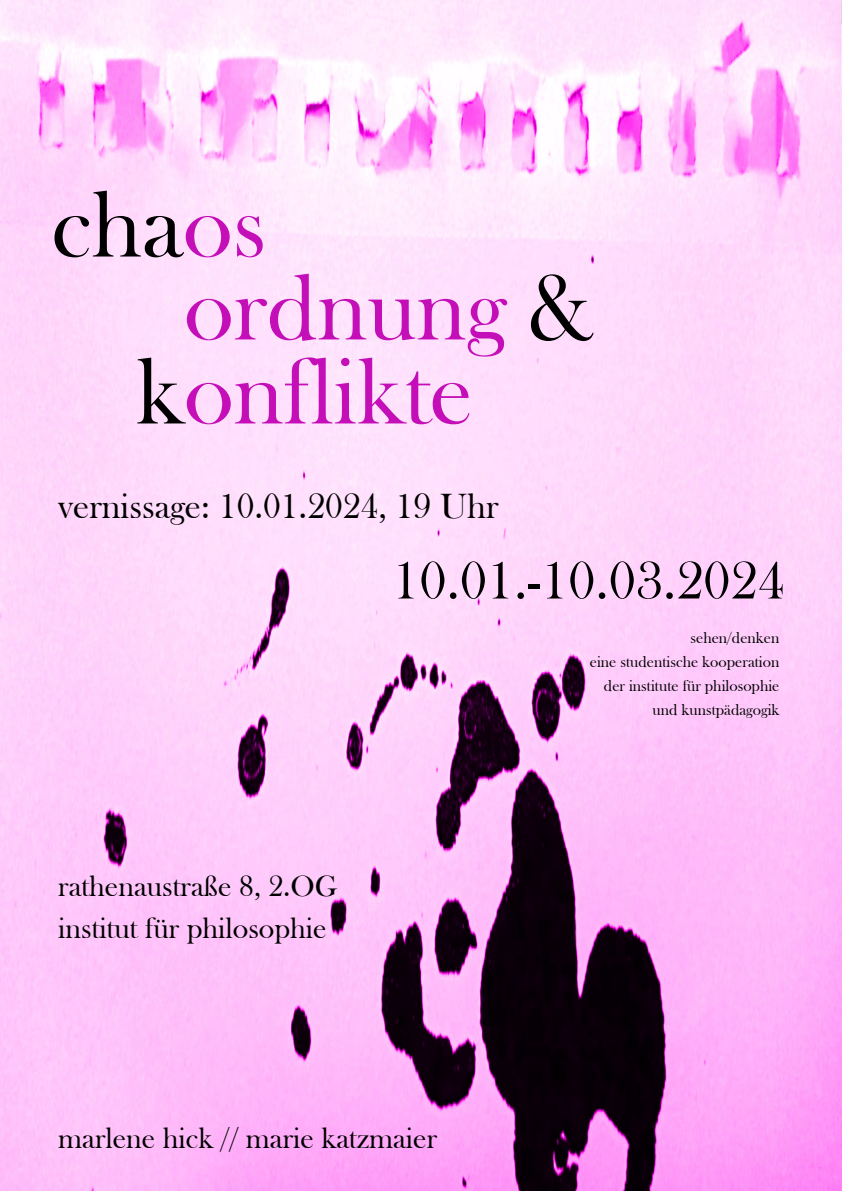
<style>
.page{position:relative;width:842px;height:1191px;background:#fff}
.page>*{position:absolute;margin:0;border:0;box-sizing:border-box;transform-origin:0 0}
.t1{font:96px/84px "Bask Old Face";color:#c40eb8}
.t2{font:96px "Bask Old Face";color:#000}
.t3{font:55px "Bask Old Face";color:#000}
.t4{font:36px "Bask Old Face";color:#000}
.t5{font:30px/42px "Bask Old Face";color:#000}
.t6{font:16px/24px "Bask Old Face";color:#000;text-align:right}
.s1{color:#c40eb8}
.s2{color:#000}
</style>
<div class="page">
<img style="left:0;top:0;width:842px;height:1191px">
<h1 class="t2" style="left:52px;top:190px;width:216px">cha<span class="s1">os</span></h1>
<h1 class="t1" style="left:136px;top:273px;width:460px;text-indent:48px">ordnung <span class="s2">&amp; k</span>onflikte</h1>
<h3 class="t4" style="left:58px;top:493px;width:442px">vernissage: 10.01.2024, 19 Uhr</h3>
<h2 class="t3" style="left:392px;top:560px;width:394px">10.01.-10.03.2024</h2>
<h3 class="t5" style="left:58px;top:867px;width:281px">rathenaustraße 8, 2.OG institut für philosophie</h3>
<h3 class="t5" style="left:58px;top:1119px;width:380px">marlene hick // marie katzmaier</h3>
<p class="t6" style="left:590px;top:627px;width:191px">sehen/denken<br>eine studentische kooperation der institute für philosophie und kunstpädagogik</p>
</div>
